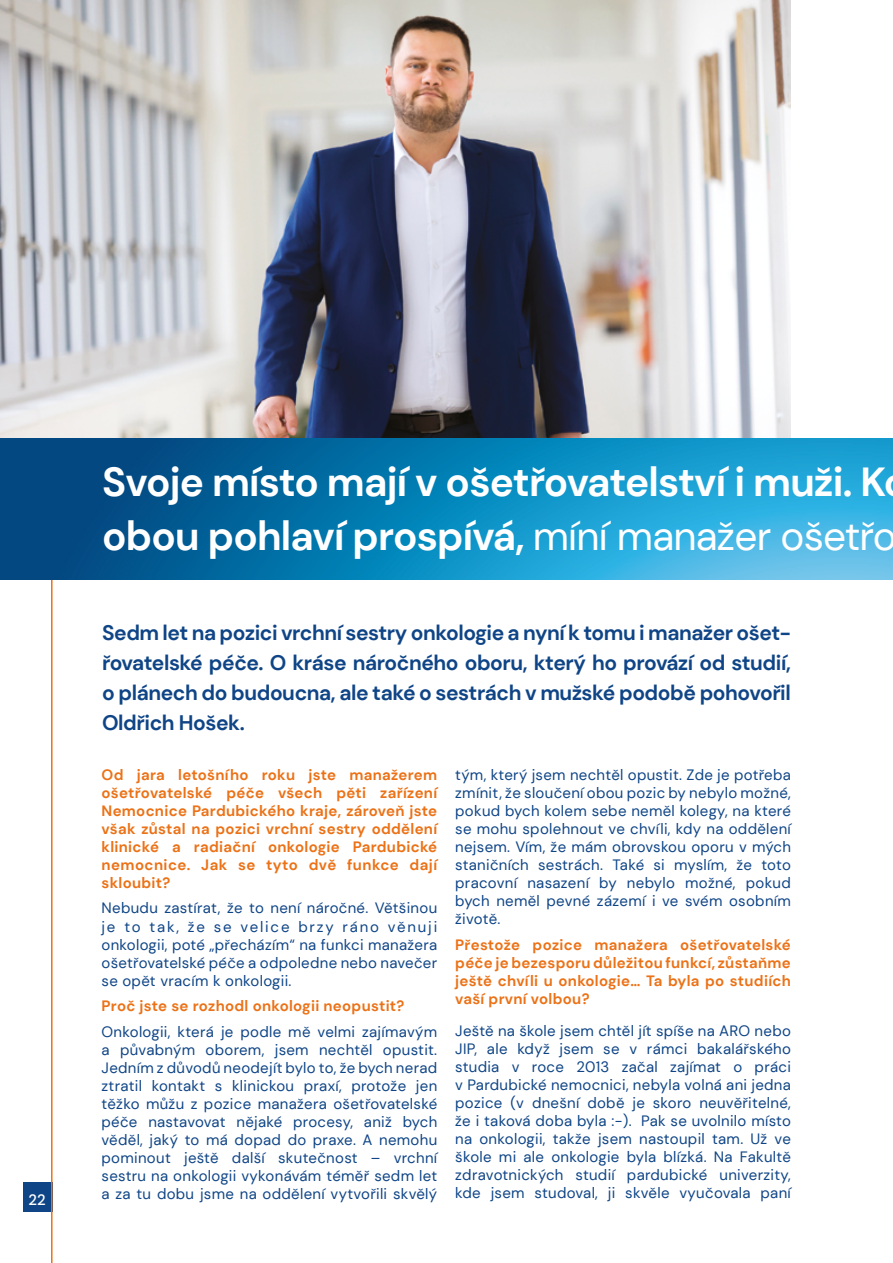
<style>
.page{position:relative;width:893px;height:1263px;background:#fff}
.page>*{position:absolute;margin:0;border:0;box-sizing:border-box;transform-origin:0 0}
.t1{font:700 40.5px/54px "DM Sans";letter-spacing:-.02em;color:#fff}
.t2{font:700 21px/30px "DM Sans";letter-spacing:-.02em;color:#0f4586;text-align:justify}
.t3{font:15px/18px "DM Sans";letter-spacing:.02em;color:#0f4586;text-align:justify}
.t4{font:700 15px/18px "DM Sans";letter-spacing:.02em;color:#eb7217;text-align:justify}
.t5{font:500 15px "DM Sans";color:#fff}
.s1{font-weight:400}
</style>
<div class="page">
<div style="left:23px;top:1182px;width:30px;height:30px;background:#0f4586"></div>
<hr style="left:51px;top:0;width:2px;height:1263px;background:#eb7217">
<img style="left:0;top:0;width:790px;height:438px">
<img style="left:0;top:438px;width:893px;height:142px">
<p class="t5" style="left:29px;top:1190px;width:19px">22</p>
<h1 class="t1" style="left:102px;top:454px;width:796px">Svoje místo mají v ošetřovatelství i muži. K obou pohlaví prospívá, <span class="s1">míní manažer ošetřo</span></h1>
<h2 class="t2" style="left:102px;top:617px;width:690px">Sedm let na pozici vrchní sestry onkologie a nyní k tomu i manažer ošet&shy;řovatelské péče. O kráse náročného oboru, který ho provází od studií, o plánech do budoucna, ale také o sestrách v mužské podobě pohovořil Oldřich Hošek.</h2>
<p class="t4" style="left:102px;top:766px;width:337px">Od jara letošního roku jste manažerem ošetřovatelské péče všech pěti zařízení Nemocnice Pardubického kraje, zároveň jste však zůstal na pozici vrchní sestry oddělení klinické a radiační onkologie Pardubické nemocnice. Jak se tyto dvě funkce dají skloubit?</p>
<p class="t3" style="left:102px;top:899px;width:337px">Nebudu zastírat, že to není náročné. Většinou je to tak, že se velice brzy ráno věnuji onkologii, poté „přecházím“ na funkci manažera ošetřovatelské péče a odpoledne nebo navečer se opět vracím k onkologii.</p>
<p class="t4" style="left:102px;top:997px;width:304px">Proč jste se rozhodl onkologii neopustit?</p>
<p class="t3" style="left:102px;top:1022px;width:337px">Onkologii, která je podle mě velmi zajímavým a půvabným oborem, jsem nechtěl opustit.<br>Jedním z důvodů neodejít bylo to, že bych nerad ztratil kontakt s klinickou praxí, protože jen těžko můžu z pozice manažera ošetřovatelské péče nastavovat nějaké procesy, aniž bych věděl, jaký to má dopad do praxe. A nemohu pominout ještě další skutečnost – vrchní sestru na onkologii vykonávám téměř sedm let a za tu dobu jsme na oddělení vytvořili skvělý</p>
<p class="t3" style="left:455px;top:766px;width:337px">tým, který jsem nechtěl opustit. Zde je potřeba zmínit, že sloučení obou pozic by nebylo možné, pokud bych kolem sebe neměl kolegy, na které se mohu spolehnout ve chvíli, kdy na oddělení nejsem. Vím, že mám obrovskou oporu v mých staničních sestrách. Také si myslím, že toto pracovní nasazení by nebylo možné, pokud bych neměl pevné zázemí i ve svém osobním životě.</p>
<p class="t4" style="left:455px;top:935px;width:337px">Přestože pozice manažera ošetřovatelské péče je bezesporu důležitou funkcí, zůstaňme ještě chvíli u onkologie… Ta byla po studiích vaší první volbou?</p>
<p class="t3" style="left:455px;top:1022px;width:337px">Ještě na škole jsem chtěl jít spíše na ARO nebo JIP, ale když jsem se v rámci bakalářského studia v roce 2013 začal zajímat o práci v Pardubické nemocnici, nebyla volná ani jedna pozice (v dnešní době je skoro neuvěřitelné, že i taková doba byla :-). Pak se uvolnilo místo na onkologii, takže jsem nastoupil tam. Už ve škole mi ale onkologie byla blízká. Na Fakultě zdravotnických studií pardubické univerzity, kde jsem studoval, ji skvěle vyučovala paní</p>
</div>
